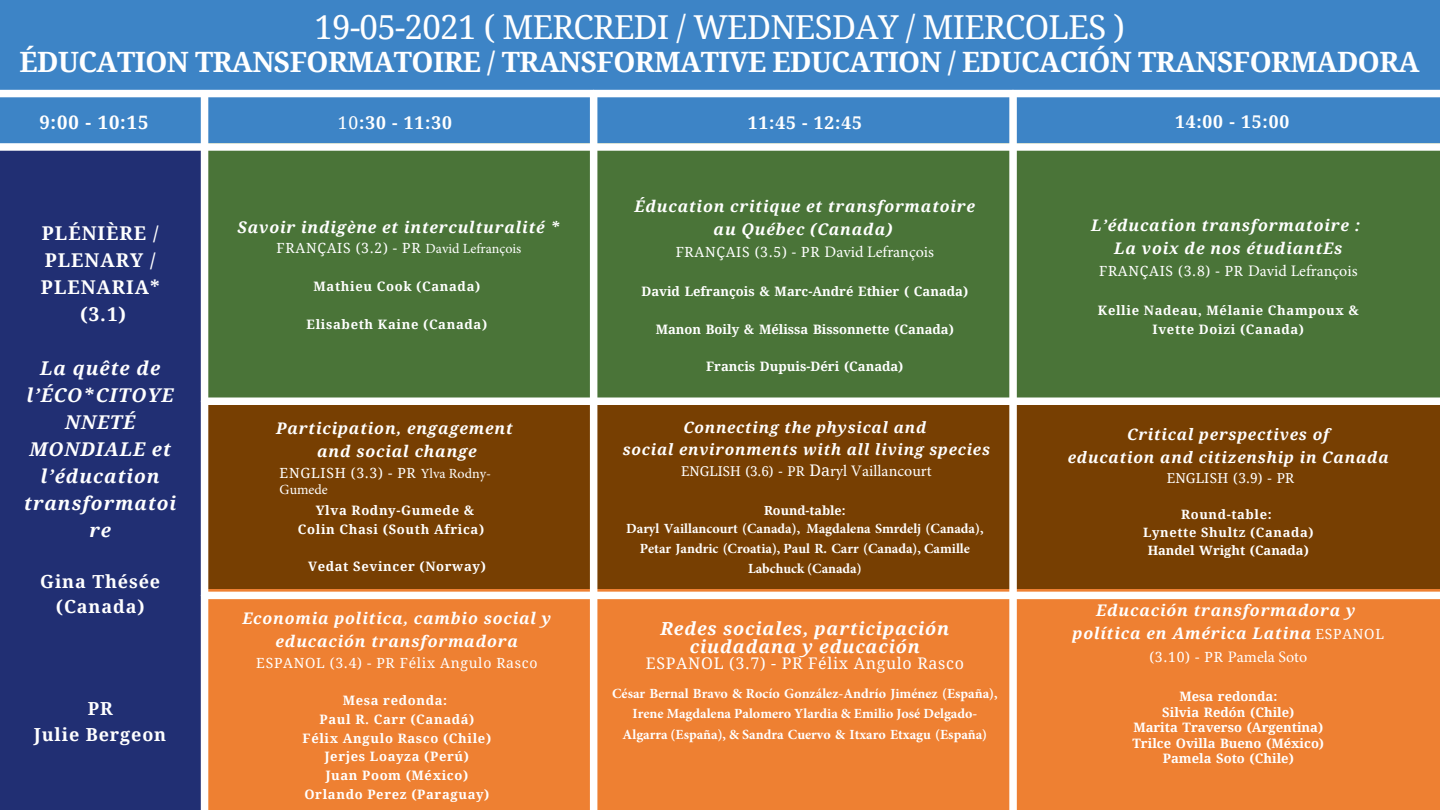
<style>
.page{position:relative;width:1440px;height:810px;background:#3d84c6}
.page>*{position:absolute;margin:0;border:0;box-sizing:border-box;transform-origin:0 0}
.t1{font:33px "Droid Serif";letter-spacing:-.02em;color:#fff}
.t2{font:700 28px "Droid Serif";letter-spacing:-.02em;color:#fff}
.t3{font:italic 700 19px/27px "Droid Serif";letter-spacing:.05em;color:#fff;text-align:center}
.t4{font:700 19px/27px "Droid Serif";letter-spacing:.05em;color:#fff}
.t5{font:700 18.5px "Droid Serif";color:#fff}
.t6{font:italic 700 18px/17.5px "Droid Serif";letter-spacing:.045em;color:#fff;text-align:center}
.t7{font:700 18px/25.5px "Droid Serif";letter-spacing:.05em;color:#fff;text-align:center}
.t8{font:700 17.5px "Droid Serif";letter-spacing:.05em;color:#fff}
.t9{font:italic 700 16px/22.8px "Droid Serif";letter-spacing:.05em;color:#fff;text-align:center}
.t10{font:16px "Droid Serif";letter-spacing:.045em;color:#fff}
.t11{font:italic 700 15.7px/22.5px "Droid Serif";letter-spacing:.05em;color:#fff;text-align:center}
.t12{font:italic 700 15.5px/22px "Droid Serif";letter-spacing:.05em;color:#fff;text-align:center}
.t13{font:700 14px/19.9px "Minion Pro";color:#fff;text-align:center}
.t14{font:14px "Droid Serif";letter-spacing:.05em;color:#fff}
.t15{font:14px/16.2px "Minion Pro";color:#fff}
.t16{font:13.7px "Droid Serif";color:#fff}
.t17{font:13.5px "Droid Serif";color:#fff}
.t18{font:700 13px/18.8px "Droid Serif";letter-spacing:.05em;color:#fff;text-align:center}
.t19{font:700 13px/15.6px "Droid Serif";color:#fff;text-align:center}
.t20{font:700 12.9px/18px "Droid Serif";letter-spacing:.05em;color:#fff;text-align:center}
.t21{font:700 12.6px "Droid Serif";color:#fff}
.s1{font-weight:400}
.s2{font-family:"Minion Pro"}
.s3{font-family:"Droid Serif"}
.s4{font-family:"Minion Pro";font-size:16px}
.s5{font-size:16px}
.s6{font-weight:400;font-style:normal;font-size:14px}
.s7{font-family:"Minion Pro";font-weight:400;font-style:normal}
</style>
<div class="page">
<div style="left:0;top:151px;width:205px;height:659px;background:#212f73"></div>
<div style="left:201px;top:387px;width:1239px;height:237px;background:#773f02"></div>
<div style="left:205px;top:144px;width:1235px;height:258px;background:#4a7438"></div>
<div style="left:205px;top:589px;width:1235px;height:221px;background:#ee8032"></div>
<div style="left:201px;top:95px;width:7px;height:715px;background:#fff"></div>
<div style="left:590px;top:94px;width:7px;height:716px;background:#fff"></div>
<div style="left:1009px;top:94px;width:8px;height:716px;background:#fff"></div>
<div style="left:0;top:90px;width:1440px;height:7px;background:#fff"></div>
<div style="left:0;top:143px;width:1440px;height:8px;background:#fff"></div>
<div style="left:205px;top:592px;width:1235px;height:7px;background:#fff"></div>
<div style="left:205px;top:398px;width:1235px;height:7px;background:#fff"></div>
<p class="t1" style="left:314px;top:8px;width:812px">19-05-2021 ( MERCREDI / WEDNESDAY / MIERCOLES )</p>
<p class="t2" style="left:19px;top:46px;width:1402px">ÉDUCATION TRANSFORMATOIRE / TRANSFORMATIVE EDUCATION / EDUCACIÓN TRANSFORMADORA</p>
<p class="t5" style="left:39px;top:112px;width:111px">9:00 - 10:15</p>
<p class="t4" style="left:41px;top:220px;width:120px">PLÉNIÈRE /<br>PLENARY /<br>PLENARIA*</p>
<p class="t4" style="left:80px;top:301px;width:47px">(3.1)</p>
<p class="t3" style="left:24px;top:355px;width:154px">La quête de l’ÉCO*CITOYE<br>NNETÉ<br>MONDIALE et l’éducation transformatoi re</p>
<p class="t7" style="left:40px;top:569px;width:121px">Gina Thésée (Canada)</p>
<p class="t7" style="left:88px;top:696px;width:27px">PR</p>
<p class="t7" style="left:34px;top:722px;width:134px">Julie Bergeon</p>
<p class="t8" style="left:338px;top:113px;width:116px"><span class="s1">10</span>:30 - 11:30</p>
<p class="t9" style="left:238px;top:216px;width:324px">Savoir indigène et interculturalité *</p>
<p class="t14" style="left:277px;top:240px;width:246px">FRANÇAIS (3.2) - PR <span class="s2">David Lefrançois</span></p>
<p class="t18" style="left:314px;top:277px;width:168px">Mathieu Cook (Canada)</p>
<p class="t18" style="left:307px;top:315px;width:182px">Elisabeth Kaine (Canada)</p>
<p class="t9" style="left:276px;top:417px;width:238px">Participation, engagement and social change</p>
<p class="t15" style="left:280px;top:465px;width:213px"><span class="s3">ENGLISH (3.3) - PR</span> Ylva Rodny-<br>Gumede</p>
<p class="t18" style="left:316px;top:501px;width:160px">Ylva Rodny-Gumede &amp;</p>
<p class="t18" style="left:298px;top:520px;width:188px">Colin Chasi (South Africa)</p>
<p class="t18" style="left:308px;top:557px;width:179px">Vedat Sevincer (Norway)</p>
<p class="t9" style="left:242px;top:607px;width:310px;line-height:22.5px">Economia politica, cambio social y educación transformadora</p>
<p class="t14" style="left:256px;top:655px;width:283px">ESPANOL (3.4) - PR Félix Angulo Rasco</p>
<p class="t18" style="left:343px;top:691px;width:106px">Mesa redonda:</p>
<p class="t18" style="left:319px;top:710px;width:157px">Paul R. Carr (Canadá)</p>
<p class="t18" style="left:303px;top:729px;width:190px">Félix Angulo Rasco (Chile)</p>
<p class="t18" style="left:325px;top:747px;width:146px">Jerjes Loayza (Perú)</p>
<p class="t18" style="left:326px;top:766px;width:144px">Juan Poom (México)</p>
<p class="t18" style="left:304px;top:785px;width:187px">Orlando Perez (Paraguay)</p>
<p class="t8" style="left:748px;top:113px;width:116px">11:45 - 12:45</p>
<p class="t9" style="left:635px;top:195px;width:342px">Éducation critique et transformatoire au Québec (Canada)</p>
<p class="t14" style="left:676px;top:244px;width:260px">FRANÇAIS (3.5) - PR <span class="s4">David Lefrançois</span></p>
<p class="t19" style="left:641px;top:284px;width:328px">David Lefrançois &amp; Marc-André Ethier ( Canada)</p>
<p class="t19" style="left:656px;top:321px;width:300px">Manon Boily &amp; Mélissa Bissonnette (Canada)</p>
<p class="t19" style="left:706px;top:359px;width:199px">Francis Dupuis-Déri (Canada)</p>
<p class="t12" style="left:623px;top:416px;width:369px">Connecting the physical and<br>social environments with all living species</p>
<p class="t17" style="left:681px;top:464px;width:252px">ENGLISH (3.6) - PR <span class="s5">Da</span><span class="s4">ryl Vaillancourt</span></p>
<p class="t21" style="left:764px;top:503px;width:83px">Round-table:</p>
<p class="t13" style="left:626px;top:519px;width:359px">Daryl Vaillancourt (Canada), Magdalena Smrdelj (Canada),<br>Petar Jandric (Croatia), Paul R. Carr (Canada), Camille<br>Labchuck (Canada)</p>
<p class="t6" style="left:660px;top:621px;width:290px">Redes sociales, participación ciudadana y educación</p>
<p class="t10" style="left:646px;top:654px;width:320px">ESPANOL (3.7) - PR Félix Angulo Rasco</p>
<p class="t13" style="left:612px;top:684px;width:387px;line-height:20.2px">César Bernal Bravo &amp; Rocío González-Andrío Jiménez (España),<br>Irene Magdalena Palomero Ylardia &amp; Emilio José Delgado-<br>Algarra (España), &amp; Sandra Cuervo &amp; Itxaro Etxagu (España)</p>
<p class="t8" style="left:1175px;top:112px;width:116px">14:00 - 15:00</p>
<p class="t9" style="left:1091px;top:214px;width:271px">L’éducation transformatoire :<br>La voix de nos étudiantEs</p>
<p class="t14" style="left:1099px;top:263px;width:260px">FRANÇAIS (3.8) - PR <span class="s4">David Lefrançois</span></p>
<p class="t18" style="left:1098px;top:301px;width:263px">Kellie Nadeau, Mélanie Champoux &amp;<br>Ivette Doizi (Canada)</p>
<p class="t11" style="left:1068px;top:424px;width:323px">Critical perspectives of<br>education and citizenship in Canada</p>
<p class="t16" style="left:1167px;top:470px;width:129px">ENGLISH (3.9) - PR</p>
<p class="t20" style="left:1143px;top:506px;width:172px">Round-table:<br>Lynette Shultz (Canada)<br>Handel Wright (Canada)</p>
<p class="t9" style="left:1073px;top:599px;width:313px">Educación transformadora y política en América Latina <span class="s6">ESPANOL (3.10) - PR</span> <span class="s7">Pamela Soto</span></p>
<p class="t19" style="left:1133px;top:689px;width:193px">Mesa redonda:<br>Silvia Redón (Chile)<br>Marita Traverso (Argentina)<br>Trilce Ovilla Bueno (México)<br>Pamela Soto (Chile)</p>
</div>
